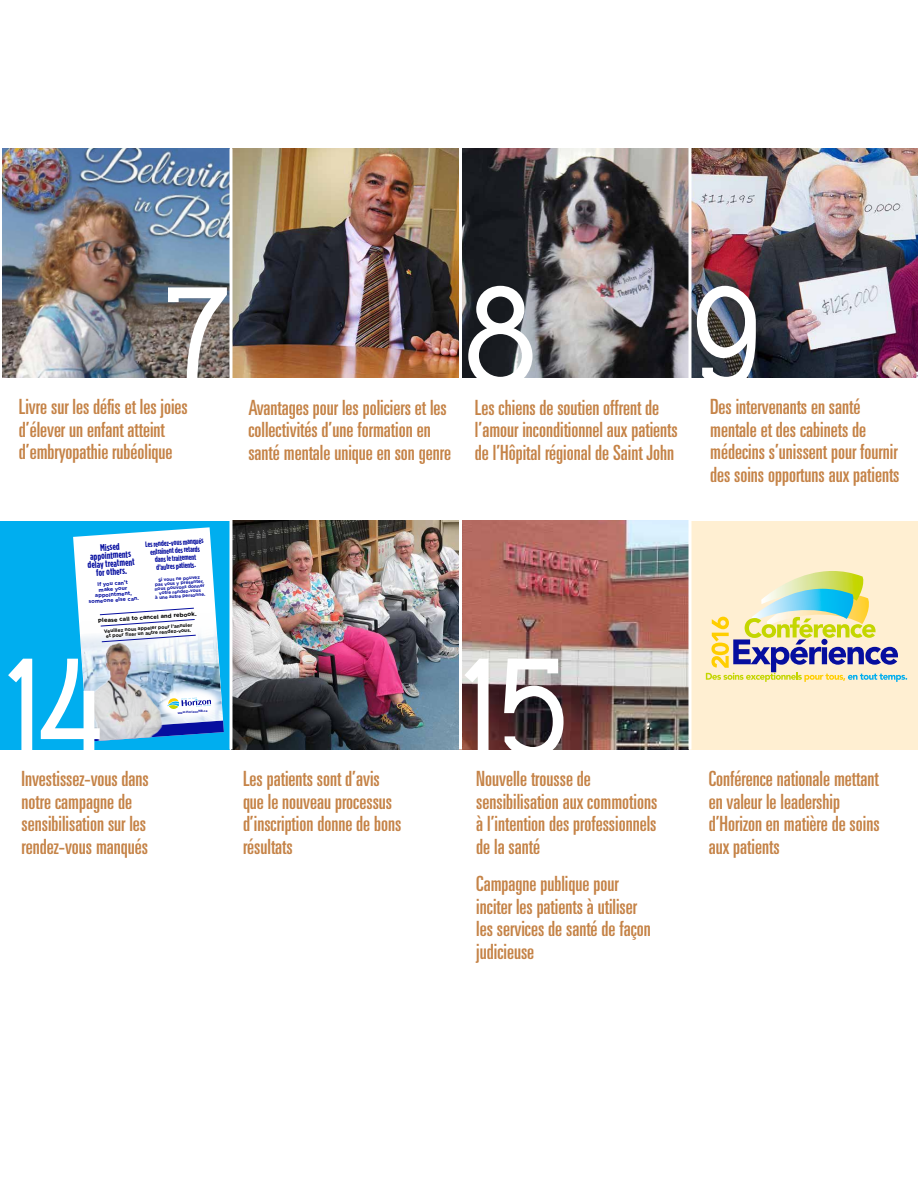
<style>
.page{position:relative;width:918px;height:1188px;background:#fff}
.page>*{position:absolute;margin:0;border:0;box-sizing:border-box;transform-origin:0 0}
.t1{font:700 150px "Rawengulk";color:#fff}
.t2{font:ultra-condensed 21px/22.5px "Univers";color:#c58347}
.t3{font:700 9.6px/8.2px "Gotham Condensed";color:#060e9f;text-align:center}
.t4{font:700 7.8px/7.8px "Gotham Condensed";color:#060e9f;text-align:center}
.t5{font:700 5.7px "Gotham";color:#000;scale:1.04 1}
.t6{font:700 5.25px/5.6px "Gotham";color:#060e9f;text-align:center}
.t7{font:700 4.8px/4.9px "Gotham";color:#000;text-align:center}
.t8{font:700 4.65px/4.3px "Gotham";color:#060e9f;text-align:center}
.t9{font:700 3.15px "Gotham";color:#060e9f}
</style>
<div class="page">
<div style="left:688px;top:521px;width:230px;height:229px;background:#ffefd2"></div>
<div style="left:0;top:521px;width:230px;height:229px;background:#00aeef"></div>
<img style="left:233px;top:148px;width:685px;height:230px">
<img style="left:2px;top:148px;width:228px;height:230px">
<img style="left:462px;top:521px;width:226px;height:229px">
<img style="left:232px;top:521px;width:227px;height:229px">
<hr style="left:459px;top:144px;width:3px;height:236px;background:#fff">
<svg style="left:688px;top:520px;width:4px;height:230px"></svg>
<svg style="left:688px;top:148px;width:4px;height:230px"></svg>
<svg style="left:73px;top:527px;width:151px;height:215px;background:#bdd8e9"></svg>
<svg style="left:706px;top:571px;width:201px;height:111px"></svg>
<h1 class="t1" style="left:165px;top:250px;width:66px">7</h1>
<h1 class="t1" style="left:463px;top:251px;width:76px">8</h1>
<p class="t2" style="left:19px;top:418px;width:155px">d’élever un enfant atteint d’embryopathie rubéolique</p>
<p class="t2" style="left:19px;top:396px;width:170px">Livre sur les défis et les joies</p>
<p class="t2" style="left:475px;top:396px;width:204px">Les chiens de soutien offrent de l’amour inconditionnel aux patients de l’Hôpital régional de Saint John</p>
<p class="t2" style="left:248px;top:396px;width:200px">Avantages pour les policiers et les</p>
<p class="t2" style="left:248px;top:419px;width:204px">collectivités d’une formation en santé mentale unique en son genre</p>
<h1 class="t1" style="left:692px;top:251px;width:71px">9</h1>
<p class="t2" style="left:710px;top:396px;width:191px">Des intervenants en santé mentale et des cabinets de médecins s’unissent pour fournir des soins opportuns aux patients</p>
<p class="t3" style="left:86px;top:544px;width:48px;rotate:-4deg">Missed appointments delay treatment for others.</p>
<p class="t4" style="left:145px;top:541px;width:60px;rotate:-4deg">Les rendez-vous manqués entraînent des retards dans le traitement d’autres patients.</p>
<p class="t6" style="left:87px;top:582px;width:52px;rotate:-4deg">If you can’t<br>make your appointment, someone else can.</p>
<p class="t8" style="left:154px;top:578px;width:52px;rotate:-4deg">Si vous ne pouvez pas vous y présenter, nous pouvons donner votre rendez-vous<br>à une autre personne.</p>
<p class="t5" style="left:98px;top:617px;width:96px;rotate:-4deg">Please call to cancel and rebook.</p>
<p class="t7" style="left:104px;top:628px;width:90px;rotate:-4deg">Veuillez nous appeler pour l’annuler et pour fi xer un autre rendez-vous.</p>
<h1 class="t1" style="left:5px;top:621px;width:101px">14</h1>
<p class="t9" style="left:177px;top:711px;width:31px;rotate:-4deg">www.HorizonNB.ca</p>
<h1 class="t1" style="left:462px;top:621px;width:109px">15</h1>
<p class="t2" style="left:22px;top:767px;width:129px">Investissez-vous dans notre campagne de sensibilisation sur les rendez-vous manqués</p>
<p class="t2" style="left:243px;top:767px;width:160px">Les patients sont d’avis que le nouveau processus d’inscription donne de bons résultats</p>
<p class="t2" style="left:476px;top:767px;width:182px">Nouvelle trousse de sensibilisation aux commotions à l’intention des professionnels de la santé</p>
<p class="t2" style="left:476px;top:872px;width:176px">Campagne publique pour inciter les patients à utiliser les services de santé de façon judicieuse</p>
<p class="t2" style="left:709px;top:767px;width:172px">Conférence nationale mettant en valeur le leadership d’Horizon en matière de soins aux patients</p>
</div>
